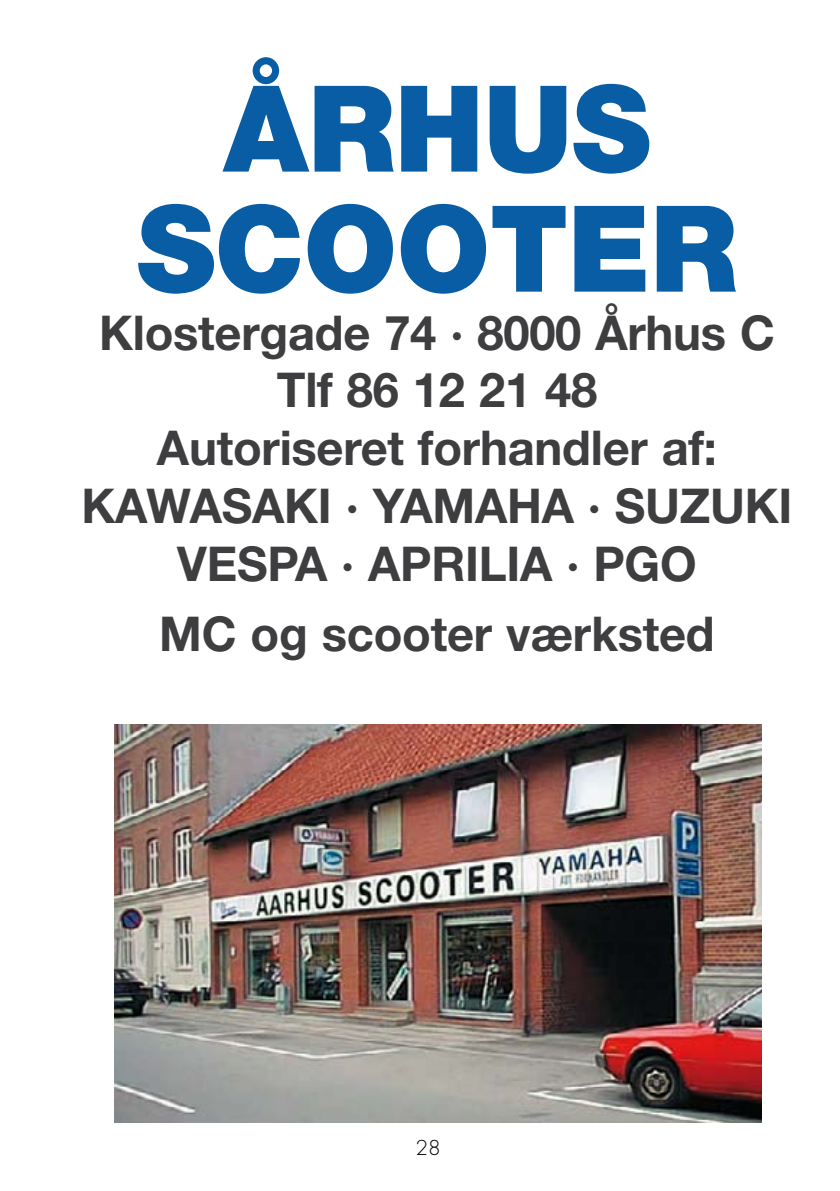
<style>
.page{position:relative;width:840px;height:1191px;background:#fff}
.page>*{position:absolute;margin:0;border:0;box-sizing:border-box;transform-origin:0 0}
.t1{font:900 120px/120px "Helvetica Neue";letter-spacing:-.005em;color:#085da5;text-align:center}
.t2{font:700 48px/57.8px "Helvetica Neue";letter-spacing:-.005em;color:#3e3e40;text-align:center}
.t3{font:300 20px "Futura";color:#000}
</style>
<div class="page">
<img style="left:115px;top:724px;width:646px;height:399px">
<h1 class="t1" style="left:137px;top:68px;width:601px">ÅRHUS<br>SCOOTER</h1>
<p class="t2" style="left:81px;top:302px;width:712px">Klostergade 74 · 8000 Århus C<br>Tlf 86 12 21 48<br>Autoriseret forhandler af:<br>KAWASAKI · YAMAHA · SUZUKI<br>VESPA · APRILIA · PGO</p>
<p class="t2" style="left:159px;top:604px;width:556px">MC og scooter værksted</p>
<p class="t3" style="left:415px;top:1135px;width:27px">28</p>
</div>
